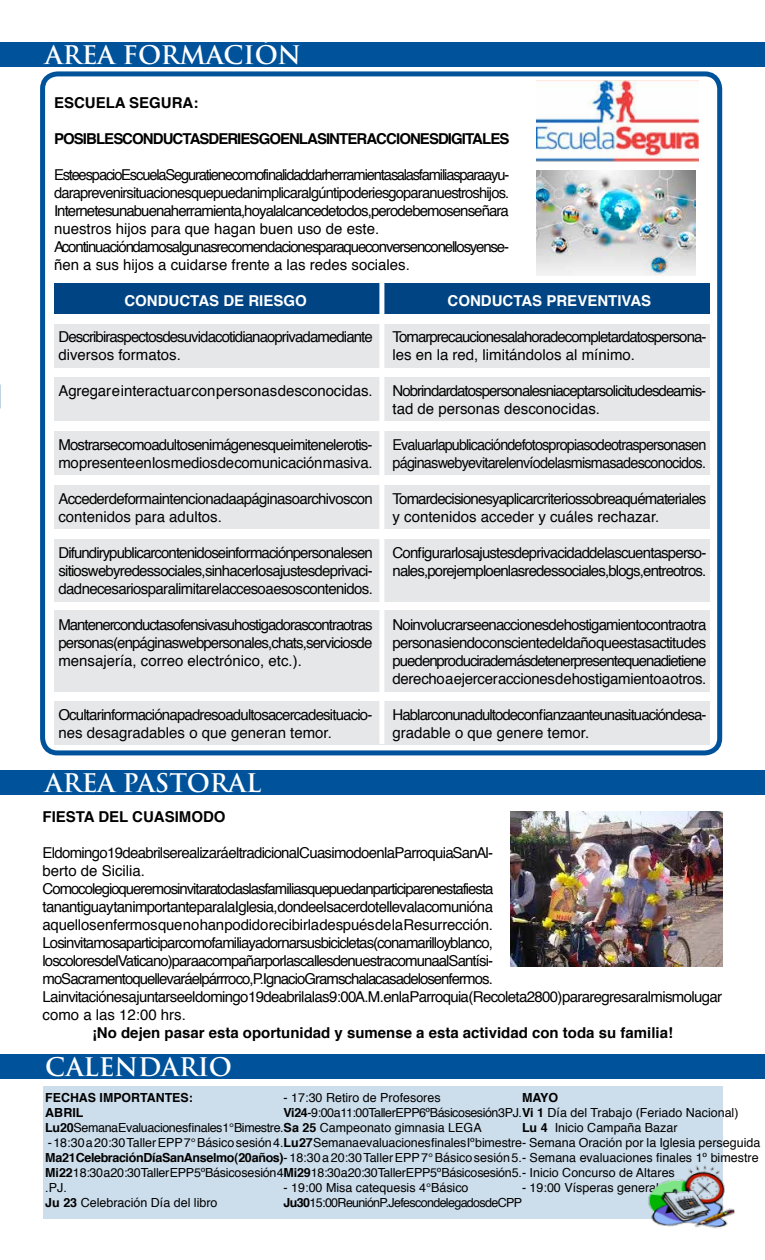
<style>
.page{position:relative;width:765px;height:1260px;background:#fff}
.page>*{position:absolute;margin:0;border:0;box-sizing:border-box;transform-origin:0 0}
.t1{font:700 25px "Trajan Pro";color:#fff}
.t2{font:15px/18px "Helvetica";letter-spacing:-.055em;color:#000}
.t3{font:15px/18px "Helvetica";letter-spacing:-.055em;color:#000;scale:.96 1}
.t4{font:700 15px "Helvetica";color:#000}
.t5{font:700 15px "Helvetica";letter-spacing:-.06em;color:#000}
.t6{font:15px "Helvetica";letter-spacing:-.005em;color:#000}
.t7{font:700 15px "Helvetica";color:#fff}
.t8{font:12.5px/15px "Helvetica";color:#000}
.t9{font:12.5px/15px "Helvetica";letter-spacing:-.03em;color:#000}
.t10{font:12.5px/15px "Helvetica";letter-spacing:-.05em;color:#000}
.t11{font:700 12.5px "Helvetica";color:#000}
.s1{font-weight:700}
</style>
<div class="page">
<div style="left:0;top:43px;width:765px;height:24px;background:#00539b"></div>
<img style="left:537px;top:81px;width:161px;height:80px">
<div style="left:40px;top:71px;width:682px;height:684px;border:5px solid #00539b;border-radius:15px"></div>
<div style="left:0;top:771px;width:765px;height:24px;background:#00539b"></div>
<div style="left:0;top:1055px;width:765px;height:24px;background:#00539b"></div>
<img style="left:511px;top:811px;width:211px;height:156px">
<div style="left:54px;top:324px;width:656px;height:44px;background:#e6e7e8"></div>
<div style="left:54px;top:283px;width:656px;height:30px;background:#004483"></div>
<div style="left:54px;top:431px;width:656px;height:44px;background:#e6e7e8"></div>
<div style="left:54px;top:377px;width:656px;height:44px;background:#e6e7e8"></div>
<div style="left:54px;top:485px;width:656px;height:44px;background:#e6e7e8"></div>
<div style="left:54px;top:701px;width:656px;height:43px;background:#e6e7e8"></div>
<div style="left:54px;top:539px;width:656px;height:62px;background:#e6e7e8"></div>
<div style="left:54px;top:610px;width:656px;height:82px;background:#e6e7e8"></div>
<div style="left:379px;top:274px;width:5px;height:470px;background:#fff"></div>
<img style="left:537px;top:171px;width:158px;height:104px">
<div style="left:43px;top:1086px;width:679px;height:132px;background:#ccddeb"></div>
<img style="left:644px;top:1164px;width:91px;height:65px">
<h1 class="t1" style="left:45px;top:39px;width:257px">AREA FORMACIÓN</h1>
<p class="t4" style="left:54px;top:92px;width:146px">ESCUELA SEGURA:</p>
<p class="t5" style="left:54px;top:128px;width:457px">POSIBLES CONDUCTAS DE RIESGO EN LAS INTERACCIONES DIGITALES</p>
<p class="t2" style="left:54px;top:166px;width:457px">Este espacio Escuela Segura tiene como finalidad dar herramientas a las familias para ayu&shy;dar a prevenir situaciones que puedan implicar algún tipo de riesgo para nuestros hijos.<br>Internet es una buena herramienta, hoy al alcance de todos, pero debemos enseñar a nuestros hijos para que hagan buen uso de este.<br>A continuación damos algunas recomendaciones para que conversen con ellos y ense&shy;ñen a sus hijos a cuidarse frente a las redes sociales.</p>
<p class="t7" style="left:124px;top:291px;width:184px">CONDUCTAS DE RIESGO</p>
<p class="t2" style="left:58px;top:329px;width:316px">Describir aspectos de su vida cotidiana o privada mediante diversos formatos.</p>
<p class="t6" style="left:58px;top:381px;width:316px">Agregar e interactuar con personas desconocidas.</p>
<p class="t2" style="left:58px;top:437px;width:316px">Mostrarse como adultos en imágenes que imiten el erotis&shy;mo presente en los medios de comunicación masiva.</p>
<p class="t2" style="left:58px;top:491px;width:316px">Acceder de forma intencionada a páginas o archivos con contenidos para adultos.</p>
<p class="t2" style="left:58px;top:545px;width:316px;text-align:justify">Difundir y publicar contenidos e información personales en sitios web y redes sociales, sin hacer los ajustes de privaci&shy;dad necesarios para limitar el acceso a esos contenidos.</p>
<p class="t2" style="left:58px;top:617px;width:316px;text-align:justify">Mantener conductas ofensivas u hostigadoras contra otras personas (en páginas web personales, chats, servicios de mensajería, correo electrónico, etc.).</p>
<p class="t2" style="left:58px;top:707px;width:316px">Ocultar información a padres o adultos acerca de situacio&shy;nes desagradables o que generan temor.</p>
<p class="t7" style="left:448px;top:291px;width:205px">CONDUCTAS PREVENTIVAS</p>
<p class="t2" style="left:393px;top:329px;width:315px">Tomar precauciones a la hora de completar datos persona&shy;les en la red, limitándolos al mínimo.</p>
<p class="t2" style="left:393px;top:383px;width:315px">No brindar datos personales ni aceptar solicitudes de amis&shy;tad de personas desconocidas.</p>
<p class="t3" style="left:393px;top:437px;width:328px">Evaluar la publicación de fotos propias o de otras personas en páginas web y evitar el envío de las mismas a desconocidos.</p>
<p class="t2" style="left:393px;top:491px;width:315px">Tomar decisiones y aplicar criterios sobre a qué materiales y contenidos acceder y cuáles rechazar.</p>
<p class="t2" style="left:393px;top:545px;width:315px">Configurar los ajustes de privacidad de las cuentas perso&shy;nales, por ejemplo en las redes sociales, blogs, entre otros.</p>
<p class="t2" style="left:393px;top:617px;width:315px;text-align:justify">No involucrarse en acciones de hostigamiento contra otra persona siendo consciente del daño que estas actitudes pueden producir además de tener presente que nadie tiene derecho a ejercer acciones de hostigamiento a otros.</p>
<p class="t2" style="left:393px;top:707px;width:315px">Hablar con un adulto de confianza ante una situación desa&shy;gradable o que genere temor.</p>
<h1 class="t1" style="left:45px;top:767px;width:217px">AREA PASTORAL</h1>
<p class="t4" style="left:43px;top:806px;width:185px">FIESTA DEL CUASIMODO</p>
<p class="t2" style="left:43px;top:844px;width:681px">El domingo 19 de abril se realizará el tradicional Cuasimodo en la Parroquia San Al-<br>berto de Sicilia.<br>Como colegio queremos invitar a todas las familias que puedan participar en esta fiesta<br>tan antigua y tan importante para la Iglesia, donde el sacerdote lleva la comunión a<br>aquellos enfermos que no han podido recibirla después de la Resurrección.<br>Los invitamos a participar como familia y adornar sus bicicletas (con amarillo y blanco,<br>los colores del Vaticano) para acompañar por las calles de nuestra comuna al Santísi-<br>mo Sacramento que llevará el párrroco, P. Ignacio Gramsch a la casa de los enfermos.<br>La invitación es a juntarse el domingo 19 de abril a las 9:00 A.M. en la Parroquia (Recoleta 2800) para regresar al mismo lugar como a las 12:00 hrs.</p>
<p class="t4" style="left:92px;top:1022px;width:583px">¡No dejen pasar esta oportunidad y sumense a esta actividad con toda su familia!</p>
<h1 class="t1" style="left:45px;top:1052px;width:188px">CALENDARIO</h1>
<p class="t9" style="left:45px;top:1091px;width:438px"><span class="s1">FECHAS IMPORTANTES:<br>ABRIL<br>Lu 20</span> Semana Evaluaciones finales 1° Bimestre.<span class="s1">Sa 25</span> Campeonato gimnasia LEGA</p>
<p class="t8" style="left:45px;top:1136px;width:717px">- 18:30 a 20:30 Taller EPP 7° Básico sesión 4.<span class="s1">Lu 27</span> Semana evaluaciones finales Iº bimestre- Semana Oración por la Iglesia perseguida <span class="s1">Ma 21 Celebración Día San Anselmo (20 años)</span>- 18:30 a 20:30 Taller EPP 7° Básico sesión 5.- Semana evaluaciones finales 1º bimestre <span class="s1">Mi 22</span> 18:30 a 20:30 Taller EPP 5ºBásico sesión 4<span class="s1">Mi 29</span> 18:30 a 20:30 Taller EPP 5º Básico sesión 5.- Inicio Concurso de Altares<br>.PJ.<br><span class="s1">Ju 23</span> Celebración Día del libro</p>
<p class="t11" style="left:522px;top:1089px;width:38px">MAYO</p>
<p class="t8" style="left:522px;top:1121px;width:157px"><span class="s1">Lu 4</span> Inicio Campaña Bazar</p>
<p class="t8" style="left:284px;top:1091px;width:456px">- 17:30 Retiro de Profesores<br><span class="s1">Vi 24</span> -9:00 a 11:00 Taller EPP 6º Básico sesión 3 PJ.<span class="s1">Vi 1</span> Día del Trabajo (Feriado Nacional)</p>
<p class="t10" style="left:284px;top:1181px;width:240px">- 19:00 Misa catequesis 4°Básico<br><span class="s1">Ju 30</span> 15:00 Reunión P. Jefes con delegados de CPP</p>
<p class="t8" style="left:522px;top:1181px;width:152px">- 19:00 Vísperas generales</p>
</div>
